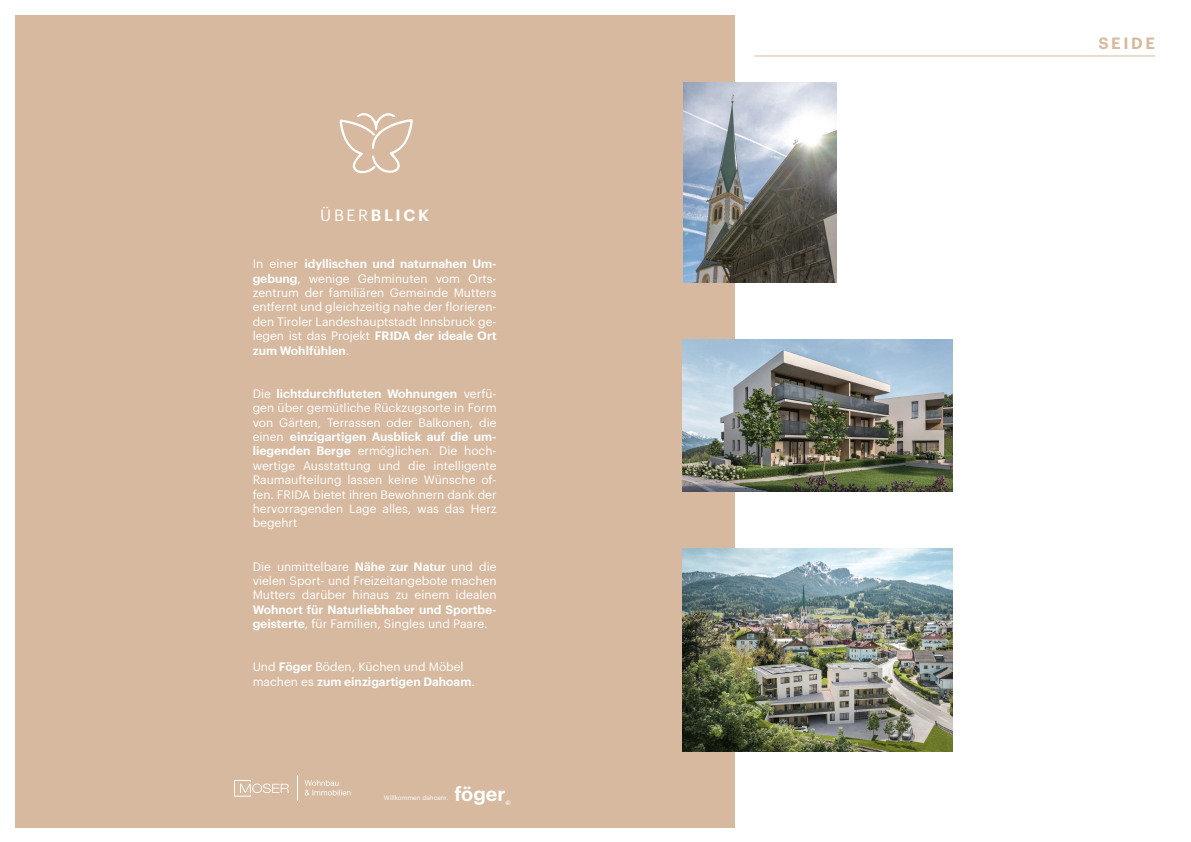
<style>
.page{position:relative;width:1191px;height:842px;background:#fff}
.page>*{position:absolute;margin:0;border:0;box-sizing:border-box;transform-origin:0 0}
.t1{font:600 19.6px "Graphik";color:#fff}
.t2{font:600 16px "Graphik";letter-spacing:.165em;color:#fff}
.t3{font:600 16px "Graphik";letter-spacing:.165em;color:#d6b99f}
.t4{font:12px/14.4px "Graphik";color:#fff;text-align:justify}
.t5{font:600 12px/14.4px "Graphik";color:#fff}
.t6{font:6.4px "Graphik";color:#fff}
.t7{font:600 6.4px "Graphik";color:#fff}
.s1{font-weight:400}
.s2{font-weight:600}
</style>
<div class="page">
<div style="left:15px;top:15px;width:719px;height:812px;background:#d6b99f"></div>
<hr style="left:754px;top:56px;width:401px;height:1px;background:#d6b99f">
<img style="left:684px;top:82px;width:152px;height:201px">
<img style="left:682px;top:339px;width:270px;height:153px">
<img style="left:682px;top:548px;width:270px;height:204px">
<svg style="left:297px;top:775px;width:1px;height:26px"></svg>
<svg style="left:234px;top:780px;width:55px;height:17px"></svg>
<svg style="left:304px;top:780px;width:46px;height:15px"></svg>
<svg style="left:339px;top:113px;width:74px;height:61px"></svg>
<h2 class="t2" style="left:320px;top:203px;width:110px"><span class="s1">ÜBER</span>BLICK</h2>
<p class="t4" style="left:253px;top:256px;width:245px">In einer <span class="s2">idyllischen und naturnahen Um&shy;gebung</span>, wenige Gehminuten vom Orts&shy;zentrum der familiären Gemeinde Mutters entfernt und gleichzeitig nahe der florieren&shy;den Tiroler Landeshauptstadt Innsbruck ge&shy;legen ist das Projekt <span class="s2">FRIDA der ideale Ort zum Wohlfühlen</span>.</p>
<p class="t4" style="left:253px;top:385px;width:245px">Die <span class="s2">lichtdurchfluteten Wohnungen</span> verfü&shy;gen über gemütliche Rückzugsorte in Form von Gärten, Terrassen oder Balkonen, die einen <span class="s2">einzigartigen Ausblick auf die um&shy;liegenden Berge</span> ermöglichen. Die hoch&shy;wertige Ausstattung und die intelligente Raumaufteilung lassen keine Wünsche of&shy;fen. FRIDA bietet ihren Bewohnern dank der hervorragenden Lage alles, was das Herz begehrt</p>
<p class="t4" style="left:253px;top:558px;width:245px">Die unmittelbare <span class="s2">Nähe zur Natur</span> und die vielen Sport- und Freizeitangebote machen Mutters darüber hinaus zu einem idealen</p>
<p class="t5" style="left:253px;top:601px;width:245px">Wohnort für Naturliebhaber und Sportbe&shy;geisterte<span class="s1">, für Familien, Singles und Paare.</span></p>
<p class="t4" style="left:253px;top:659px;width:224px">Und <span class="s2">Föger</span> Böden, Küchen und Möbel machen es <span class="s2">zum einzigartigen Dahoam</span>.</p>
<p class="t6" style="left:384px;top:793px;width:66px">Willkommen dahoam.</p>
<h1 class="t1" style="left:454px;top:779px;width:52px">föger</h1>
<p class="t7" style="left:505px;top:798px;width:7px">©</p>
<h2 class="t3" style="left:1098px;top:31px;width:58px">SEIDE</h2>
</div>
